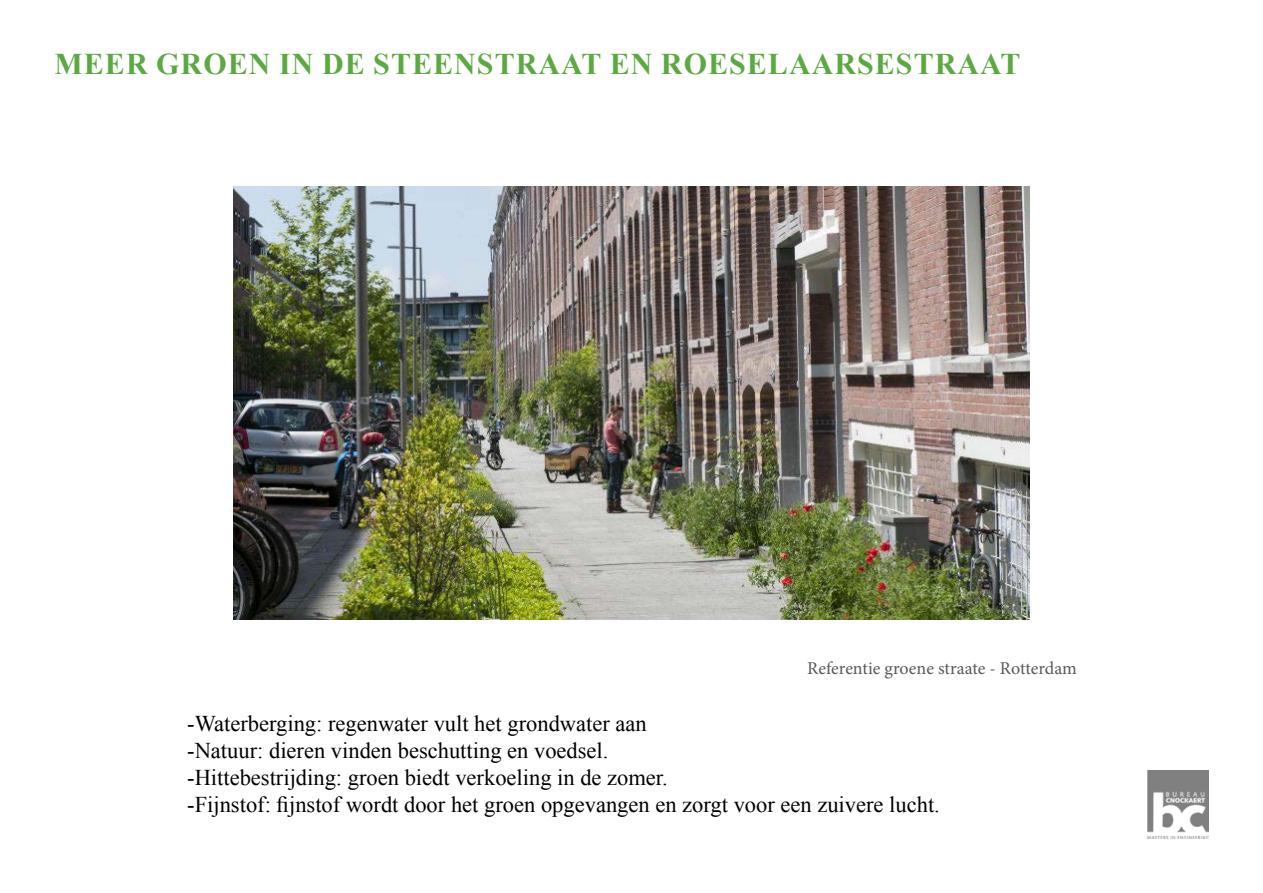
<style>
.page{position:relative;width:1263px;height:893px;background:#fff}
.page>*{position:absolute;margin:0;border:0;box-sizing:border-box;transform-origin:0 0}
.t1{font:700 30px "Times New Roman";letter-spacing:.035em;color:#5baa41}
.t2{font:22.5px/27px "Times New Roman";color:#000}
.t3{font:18px "Minion Pro";color:#58595b}
</style>
<div class="page">
<img style="left:1147px;top:770px;width:62px;height:69px">
<img style="left:233px;top:187px;width:797px;height:433px">
<h1 class="t1" style="left:55px;top:43px;width:968px">MEER GROEN IN DE STEENSTRAAT EN ROESELAARSESTRAAT</h1>
<p class="t3" style="left:807px;top:656px;width:271px">Referentie groene straate - Rotterdam</p>
<p class="t2" style="left:187px;top:710px;width:754px">-Waterberging: regenwater vult het grondwater aan<br>-Natuur: dieren vinden beschutting en voedsel.<br>-Hittebestrijding: groen biedt verkoeling in de zomer.<br>-Fijnstof: fijnstof wordt door het groen opgevangen en zorgt voor een zuivere lucht.</p>
</div>
